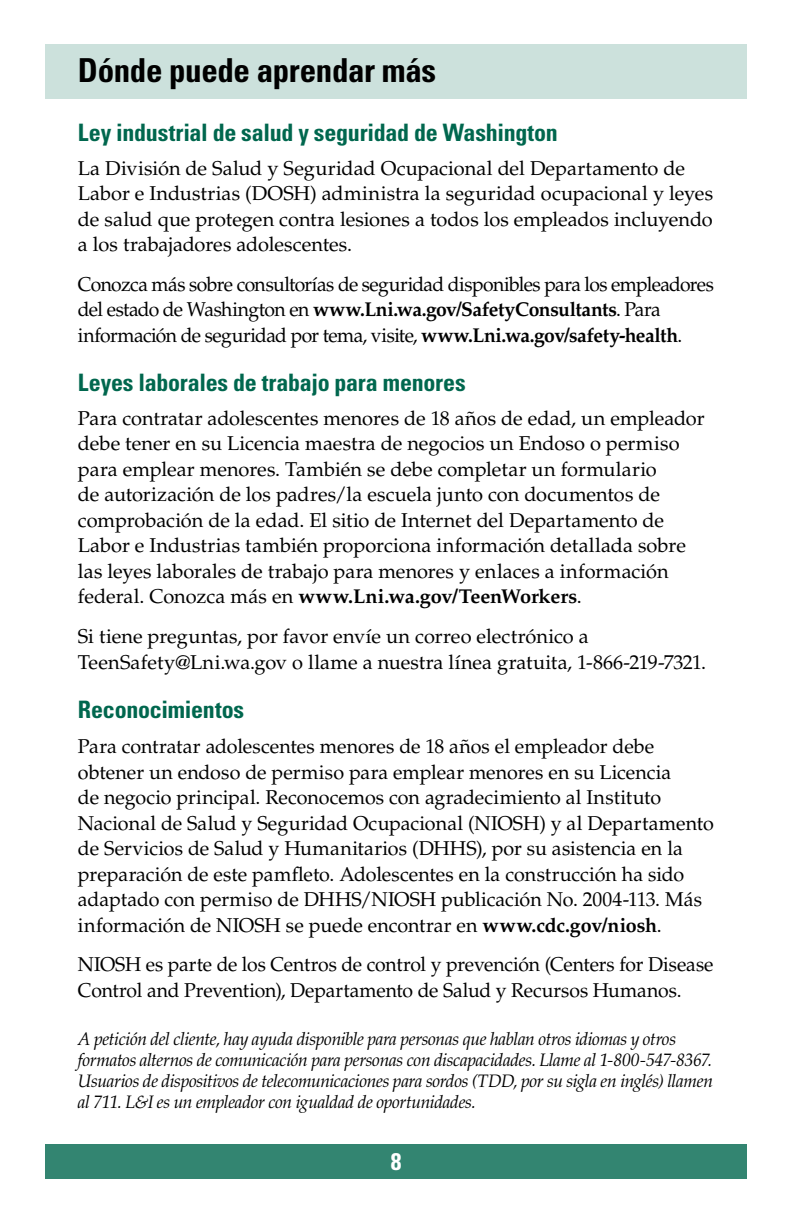
<style>
.page{position:relative;width:792px;height:1224px;background:#fff}
.page>*{position:absolute;margin:0;border:0;box-sizing:border-box;transform-origin:0 0}
.Section_Header{font:700 condensed 33px "Univers LT Std";letter-spacing:-.01em;color:#000}
.Subhead{font:700 condensed 24px "Univers LT Std";letter-spacing:-.01em;color:#00674e}
.t1{font:700 condensed 24px "Univers LT Std";color:#fff}
.Body_-_10{font:20px/25.6px "Palatino LT Std";letter-spacing:-.005em;color:#000}
.Body_-_10-2{font:20px/25.8px "Palatino LT Std";letter-spacing:-.03em;color:#000}
.t2{font:italic 18px/21px "Palatino LT Std";letter-spacing:-.02em;color:#000}
.s1{font-weight:700}
</style>
<div class="page">
<div style="left:45px;top:1144px;width:702px;height:35px;background:#338571"></div>
<div style="left:45px;top:44px;width:702px;height:54px;background:#cce1dc"></div>
<h3 class="Section_Header" style="left:78px;top:50px;width:360px">Dónde puede aprendar más</h3>
<h4 class="Subhead" style="left:78px;top:118px;width:481px">Ley industrial de salud y seguridad de Washington</h4>
<p class="Body_-_10" style="left:78px;top:155px;width:637px">La División de Salud y Seguridad Ocupacional del Departamento de Labor e Industrias (DOSH) administra la seguridad ocupacional y leyes de salud que protegen contra lesiones a todos los empleados incluyendo a los trabajadores adolescentes.</p>
<p class="Body_-_10-2" style="left:78px;top:271px;width:638px">Conozca más sobre consultorías de seguridad disponibles para los empleadores del estado de Washington en <span class="s1">www.Lni.wa.gov/SafetyConsultants</span>. Para información de seguridad por tema, visite, <span class="s1">www.Lni.wa.gov/safety-health</span>.</p>
<h4 class="Subhead" style="left:78px;top:368px;width:389px">Leyes laborales de trabajo para menores</h4>
<p class="Body_-_10" style="left:78px;top:405px;width:628px">Para contratar adolescentes menores de 18 años de edad, un empleador debe tener en su Licencia maestra de negocios un Endoso o permiso para emplear menores. También se debe completar un formulario<br>de autorización de los padres/la escuela junto con documentos de comprobación de la edad. El sitio de Internet del Departamento de Labor e Industrias también proporciona información detallada sobre las leyes laborales de trabajo para menores y enlaces a información federal. Conozca más en <span class="s1">www.Lni.wa.gov/TeenWorkers</span>.</p>
<p class="Body_-_10" style="left:78px;top:623px;width:630px">Si tiene preguntas, por favor envíe un correo electrónico a<br>TeenSafety@Lni.wa.gov o llame a nuestra línea gratuita, 1-866-219-7321.</p>
<h4 class="Subhead" style="left:78px;top:694px;width:168px">Reconocimientos</h4>
<p class="Body_-_10" style="left:78px;top:734px;width:637px">Para contratar adolescentes menores de 18 años el empleador debe obtener un endoso de permiso para emplear menores en su Licencia<br>de negocio principal. Reconocemos con agradecimiento al Instituto Nacional de Salud y Seguridad Ocupacional (NIOSH) y al Departamento de Servicios de Salud y Humanitarios (DHHS), por su asistencia en la preparación de este pamfleto. Adolescentes en la construcción ha sido adaptado con permiso de DHHS/NIOSH publicación No. 2004-113. Más información de NIOSH se puede encontrar en <span class="s1">www.cdc.gov/niosh</span>.</p>
<p class="Body_-_10" style="left:78px;top:952px;width:637px">NIOSH es parte de los Centros de control y prevención (Centers for Disease<br>Control and Prevention), Departamento de Salud y Recursos Humanos.</p>
<p class="t2" style="left:78px;top:1029px;width:637px">A petición del cliente, hay ayuda disponible para personas que hablan otros idiomas y otros formatos alternos de comunicación para personas con discapacidades. Llame al 1-800-547-8367.<br>Usuarios de dispositivos de telecomunicaciones para sordos (TDD, por su sigla en inglés) llamen al 711. L&amp;I es un empleador con igualdad de oportunidades.</p>
<p class="t1" style="left:391px;top:1147px;width:12px">8</p>
</div>
